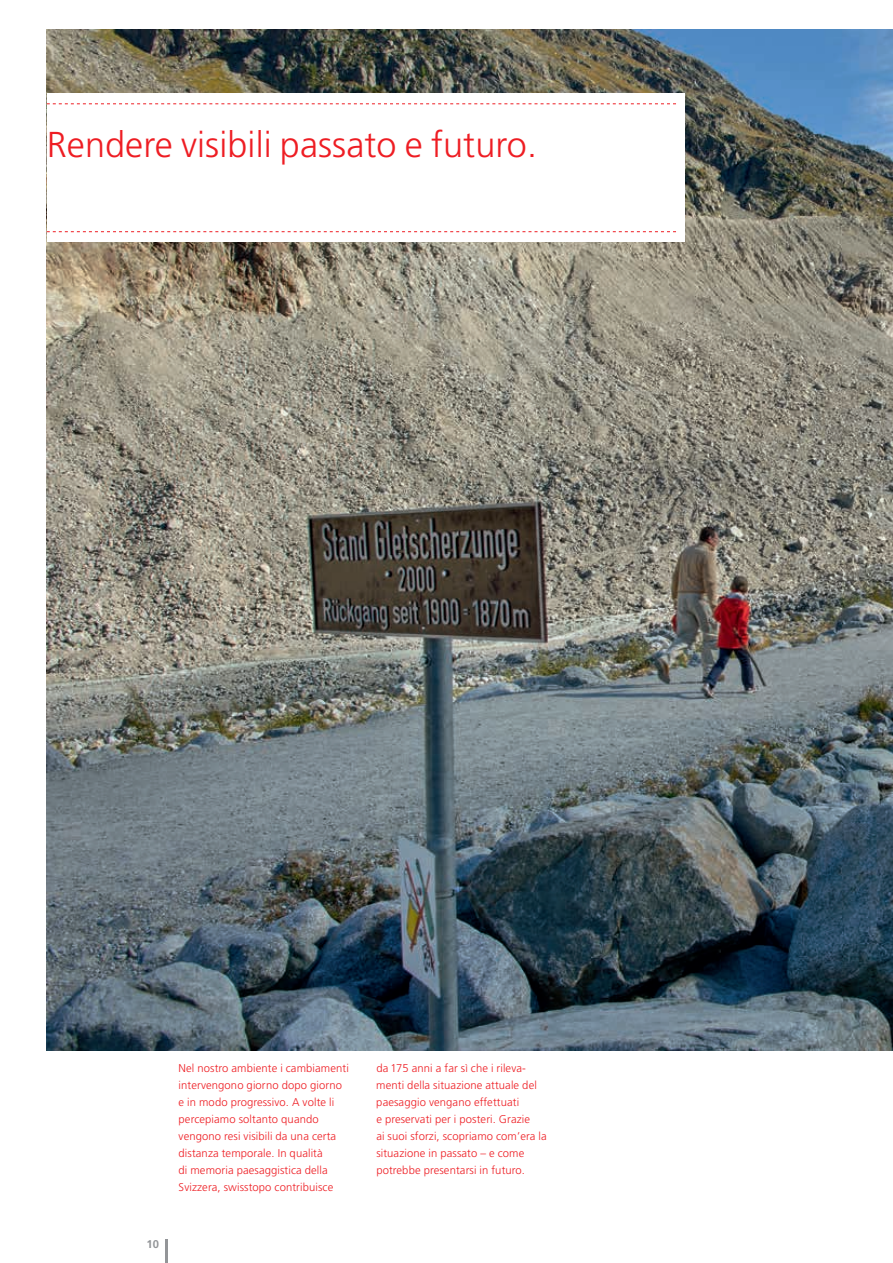
<style>
.page{position:relative;width:893px;height:1263px;background:#fff}
.page>*{position:absolute;margin:0;border:0;box-sizing:border-box;transform-origin:0 0}
.t1{font:300 36px "Frutiger";letter-spacing:.005em;color:#ee1d23}
.t2{font:300 11.25px "Frutiger";letter-spacing:.01em;color:#ee1d23}
.t3{font:700 11.25px "Frutiger";color:#939598}
</style>
<div class="page">
<hr style="left:165px;top:1239px;width:3px;height:24px;background:#939598">
<img style="left:47px;top:30px;width:846px;height:1020px">
<div style="left:47px;top:94px;width:638px;height:148px;background:#fff"></div>
<svg style="left:47px;top:103px;width:629px;height:1px"></svg>
<svg style="left:47px;top:231px;width:629px;height:1px"></svg>
<p class="t1" style="left:47px;top:125px;width:492px">Rendere visibili passato e futuro.</p>
<p class="t3" style="left:147px;top:1237px;width:14px">10</p>
<p class="t2" style="left:179px;top:1061px;width:172px">Nel nostro ambiente i cambiamenti</p>
<p class="t2" style="left:376px;top:1061px;width:151px">da 175 anni a far sì che i rileva-</p>
<p class="t2" style="left:179px;top:1078px;width:165px">intervengono giorno dopo giorno</p>
<p class="t2" style="left:376px;top:1078px;width:162px">menti della situazione attuale del</p>
<p class="t2" style="left:179px;top:1095px;width:157px">e in modo progressivo. A volte li</p>
<p class="t2" style="left:376px;top:1095px;width:144px">paesaggio vengano effettuati</p>
<p class="t2" style="left:179px;top:1112px;width:142px">percepiamo soltanto quando</p>
<p class="t2" style="left:376px;top:1112px;width:155px">e preservati per i posteri. Grazie</p>
<p class="t2" style="left:179px;top:1129px;width:159px">vengono resi visibili da una certa</p>
<p class="t2" style="left:376px;top:1129px;width:172px">ai suoi sforzi, scopriamo com’era la</p>
<p class="t2" style="left:179px;top:1146px;width:146px">distanza temporale. In qualità</p>
<p class="t2" style="left:376px;top:1146px;width:149px">situazione in passato – e come</p>
<p class="t2" style="left:179px;top:1163px;width:151px">di memoria paesaggistica della</p>
<p class="t2" style="left:376px;top:1163px;width:150px">potrebbe presentarsi in futuro.</p>
<p class="t2" style="left:179px;top:1180px;width:156px">Svizzera, swisstopo contribuisce</p>
</div>
